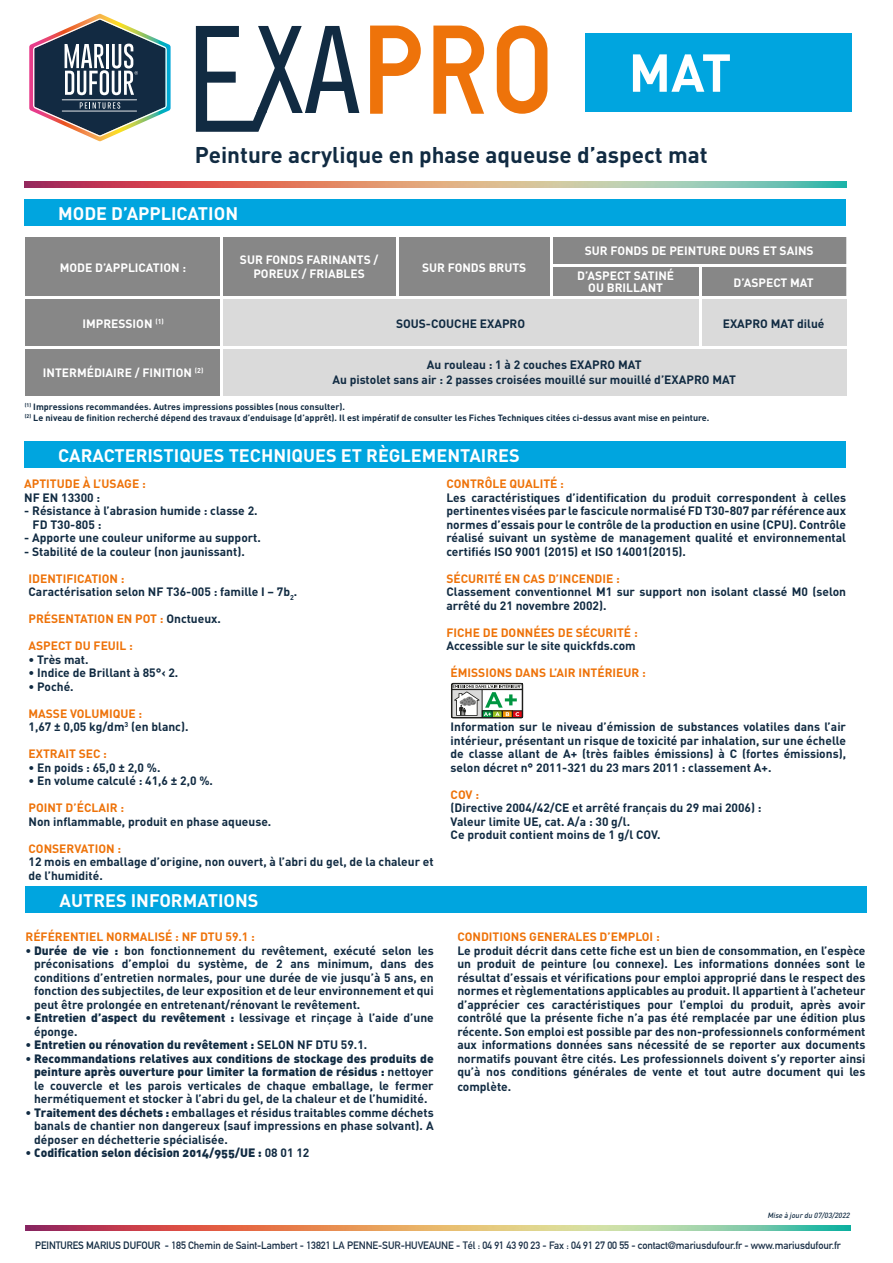
<style>
.page{position:relative;width:893px;height:1263px;background:#fff}
.page>*{position:absolute;margin:0;border:0;box-sizing:border-box;transform-origin:0 0}
.t1{font:700 52.5px "DIN";color:#fff}
.t2{font:700 22.5px "DIN";color:#112b42}
.t3{font:700 18px "DIN";color:#fff}
.t4{font:700 12px/13.5px "DIN";color:#112b42}
.t5{font:700 12px "DIN";color:#ee730a}
.t6{font:700 12px/14.4px "DIN";color:#fff;text-align:center}
.t7{font:900 12px "DIN";color:#112b42}
.t8{font:12px "DIN Black Alternate";color:#112b42}
.t9{font:700 10.5px "DIN Alternate";letter-spacing:-.01em;color:#1b3047}
.t10{font:700 9px/10.8px "DIN";color:#112b42}
.t11{font:italic 500 7.5px "DIN";color:#112b42;scale:.95 1}
.s1{color:#ee730a}
.s2{color:#112b42}
.s3{font-weight:900}
.s4{font-weight:700}
.s5{font-family:"DIN";font-weight:700}
</style>
<div class="page">
<svg style="left:29px;top:14px;width:142px;height:127px"></svg>
<svg style="left:196px;top:26px;width:163px;height:106px"></svg>
<svg style="left:370px;top:26px;width:177px;height:88px"></svg>
<div style="left:585px;top:33px;width:266px;height:79px;background:#00a5df"></div>
<img style="left:24px;top:181px;width:822px;height:7px">
<div style="left:26px;top:237px;width:820px;height:158px;background:#dadada"></div>
<div style="left:26px;top:237px;width:820px;height:60px;background:#878787"></div>
<div style="left:25px;top:297px;width:196px;height:99px;background:#878787"></div>
<hr style="left:21px;top:297px;width:830px;height:2px;background:#fff">
<hr style="left:21px;top:346px;width:830px;height:2px;background:#fff">
<hr style="left:551px;top:264px;width:298px;height:3px;background:#fff">
<hr style="left:220px;top:230px;width:2px;height:172px;background:#fff">
<hr style="left:396px;top:229px;width:2px;height:69px;background:#fff">
<hr style="left:550px;top:229px;width:2px;height:69px;background:#fff">
<hr style="left:699px;top:266px;width:2px;height:81px;background:#fff">
<div style="left:24px;top:199px;width:822px;height:26px;background:#00a5df"></div>
<div style="left:24px;top:441px;width:822px;height:26px;background:#00a5df"></div>
<svg style="left:451px;top:683px;width:72px;height:35px"></svg>
<div style="left:26px;top:886px;width:841px;height:26px;background:#00a5df"></div>
<img style="left:26px;top:1225px;width:824px;height:5px">
<h1 class="t1" style="left:629px;top:38px;width:104px">MAT</h1>
<h2 class="t2" style="left:195px;top:140px;width:514px">Peinture acrylique en phase aqueuse d’aspect mat</h2>
<h3 class="t3" style="left:58px;top:201px;width:181px">MODE D’APPLICATION</h3>
<p class="t6" style="left:60px;top:260px;width:128px">MODE D’APPLICATION :</p>
<p class="t6" style="left:240px;top:252px;width:140px">SUR FONDS FARINANTS /<br>POREUX / FRIABLES</p>
<p class="t6" style="left:422px;top:260px;width:106px">SUR FONDS BRUTS</p>
<p class="t6" style="left:585px;top:243px;width:230px">SUR FONDS DE PEINTURE DURS ET SAINS</p>
<p class="t6" style="left:577px;top:269px;width:98px;line-height:12px">D’ASPECT SATINÉ<br>OU BRILLANT</p>
<p class="t6" style="left:734px;top:275px;width:82px">D’ASPECT MAT</p>
<p class="t6" style="left:82px;top:316px;width:83px">IMPRESSION <sup>(1)</sup></p>
<p class="t6" style="left:43px;top:364px;width:162px">INTERMÉDIAIRE / FINITION <sup>(2)</sup></p>
<p class="t4" style="left:723px;top:316px;width:103px">EXAPRO MAT dilué</p>
<p class="t4" style="left:396px;top:316px;width:131px">SOUS-COUCHE EXAPRO</p>
<p class="t4" style="left:332px;top:357px;width:405px;line-height:14.4px;text-align:center">Au rouleau : 1 à 2 couches EXAPRO MAT<br>Au pistolet sans air : 2 passes croisées mouillé sur mouillé d’EXAPRO MAT</p>
<p class="t10" style="left:25px;top:401px;width:686px"><sup>(1)</sup> Impressions recommandées. Autres impressions possibles (nous consulter).<br><sup>(2)</sup> Le niveau de finition recherché dépend des travaux d’enduisage (d’apprêt). Il est impératif de consulter les Fiches Techniques citées ci-dessus avant mise en peinture.</p>
<h3 class="t3" style="left:58px;top:443px;width:463px">CARACTERISTIQUES TECHNIQUES ET RÈGLEMENTAIRES</h3>
<p class="t5" style="left:24px;top:476px;width:123px">APTITUDE À L’USAGE :</p>
<p class="t4" style="left:24px;top:490px;width:78px">NF EN 13300 :</p>
<p class="t4" style="left:33px;top:504px;width:226px;text-indent:-8px">- Résistance à l’abrasion humide : classe 2.<br>FD T30-805 :</p>
<p class="t4" style="left:24px;top:531px;width:238px">- Apporte une couleur uniforme au support.</p>
<p class="t4" style="left:24px;top:544px;width:222px">- Stabilité de la couleur (non jaunissant).</p>
<p class="t4" style="left:29px;top:571px;width:270px"><span class="s1">IDENTIFICATION :<br></span>Caractérisation selon NF T36-005 : famille I – 7b<sub>2</sub>.</p>
<p class="t5" style="left:29px;top:611px;width:194px">PRÉSENTATION EN POT : <span class="s2">Onctueux.</span></p>
<p class="t5" style="left:29px;top:638px;width:106px">ASPECT DU FEUIL :</p>
<p class="t4" style="left:29px;top:652px;width:62px">• Très mat.</p>
<p class="t4" style="left:29px;top:666px;width:151px">• Indice de Brillant à 85°‹ 2.</p>
<p class="t4" style="left:29px;top:679px;width:47px">• Poché.</p>
<p class="t4" style="left:29px;top:706px;width:161px"><span class="s1">MASSE VOLUMIQUE :<br></span>1,67 ± 0,05 kg/dm<sup>3</sup> (en blanc).</p>
<p class="t5" style="left:29px;top:746px;width:80px">EXTRAIT SEC :</p>
<p class="t4" style="left:29px;top:760px;width:133px">• En poids : 65,0 ± 2,0 %.</p>
<p class="t4" style="left:29px;top:774px;width:186px">• En volume calculé : 41,6 ± 2,0 %.</p>
<p class="t5" style="left:29px;top:800px;width:97px">POINT D’ÉCLAIR :</p>
<p class="t4" style="left:29px;top:814px;width:244px">Non inflammable, produit en phase aqueuse.</p>
<p class="t5" style="left:29px;top:840px;width:94px">CONSERVATION :</p>
<p class="t4" style="left:29px;top:855px;width:407px">12 mois en emballage d’origine, non ouvert, à l’abri du gel, de la chaleur et de l’humidité.</p>
<p class="t5" style="left:446px;top:476px;width:119px">CONTRÔLE QUALITÉ :</p>
<p class="t4" style="left:446px;top:490px;width:401px;text-align:justify">Les caractéristiques d’identification du produit correspondent à celles pertinentes visées par le fascicule normalisé FD T30-807 par référence aux normes d’essais pour le contrôle de la production en usine (CPU). Contrôle réalisé suivant un système de management qualité et environnemental certifiés ISO 9001 (2015) et ISO 14001(2015).</p>
<p class="t5" style="left:446px;top:570px;width:175px">SÉCURITÉ EN CAS D’INCENDIE :</p>
<p class="t4" style="left:446px;top:585px;width:401px">Classement conventionnel M1 sur support non isolant classé M0 (selon arrêté du 21 novembre 2002).</p>
<p class="t5" style="left:446px;top:624px;width:193px">FICHE DE DONNÉES DE SÉCURITÉ :</p>
<p class="t4" style="left:446px;top:639px;width:191px">Accessible sur le site quickfds.com</p>
<p class="t5" style="left:451px;top:665px;width:197px">ÉMISSIONS DANS L’AIR INTÉRIEUR :</p>
<p class="t4" style="left:451px;top:720px;width:397px;text-align:justify">Information sur le niveau d’émission de substances volatiles dans l’air intérieur, présentant un risque de toxicité par inhalation, sur une échelle de classe allant de A+ (très faibles émissions) à C (fortes émissions), selon décret n° 2011-321 du 23 mars 2011 : classement A+.</p>
<p class="t5" style="left:451px;top:786px;width:30px">COV :</p>
<p class="t4" style="left:451px;top:801px;width:313px">(Directive 2004/42/CE et arrêté français du 29 mai 2006) :<br>Valeur limite UE, cat. A/a : 30 g/l.<br>Ce produit contient moins de 1 g/l COV.</p>
<h3 class="t3" style="left:60px;top:888px;width:200px">AUTRES INFORMATIONS</h3>
<p class="t5" style="left:26px;top:929px;width:231px">RÉFÉRENTIEL NORMALISÉ : NF DTU 59.1 :</p>
<p class="t4" style="left:34px;top:943px;width:401px;text-align:justify;text-indent:-9px">• <span class="s3">Durée de vie :</span> bon fonctionnement du revêtement, exécuté selon les préconisations d’emploi du système, de 2 ans minimum, dans des conditions d’entretien normales, pour une durée de vie jusqu’à 5 ans, en fonction des subjectiles, de leur exposition et de leur environnement et qui peut être prolongée en entretenant/rénovant le revêtement.</p>
<p class="t4" style="left:34px;top:1011px;width:401px;text-indent:-9px">• <span class="s3">Entretien d’aspect du revêtement :</span> lessivage et rinçage à l’aide d’une éponge.</p>
<p class="t7" style="left:26px;top:1037px;width:343px"><span class="s4">•</span> Entretien ou rénovation du revêtement : <span class="s4">SELON NF DTU 59.1.</span></p>
<p class="t4" style="left:34px;top:1051px;width:401px;text-align:justify;text-indent:-9px">• <span class="s3">Recommandations relatives aux conditions de stockage des produits de peinture après ouverture pour limiter la formation de résidus :</span> nettoyer le couvercle et les parois verticales de chaque emballage, le fermer hermétiquement et stocker à l’abri du gel, de la chaleur et de l’humidité.</p>
<p class="t4" style="left:34px;top:1105px;width:401px;text-align:justify;text-indent:-9px">• <span class="s3">Traitement des déchets :</span> emballages et résidus traitables comme déchets banals de chantier non dangereux (sauf impressions en phase solvant). A déposer en déchetterie spécialisée.</p>
<p class="t8" style="left:26px;top:1145px;width:285px"><span class="s5">•</span> Codification selon décision 2014/955/UE : <span class="s5">08 01 12</span></p>
<p class="t5" style="left:457px;top:929px;width:204px">CONDITIONS GENERALES D’EMPLOI :</p>
<p class="t4" style="left:457px;top:943px;width:410px;text-align:justify">Le produit décrit dans cette fiche est un bien de consommation, en l’espèce un produit de peinture (ou connexe). Les informations données sont le résultat d’essais et vérifications pour emploi approprié dans le respect des normes et règlementations applicables au produit. Il appartient à l’acheteur d’apprécier ces caractéristiques pour l’emploi du produit, après avoir contrôlé que la présente fiche n’a pas été remplacée par une édition plus récente. Son emploi est possible par des non-professionnels conformément aux informations données sans nécessité de se reporter aux documents normatifs pouvant être cités. Les professionnels doivent s’y reporter ainsi qu’à nos conditions générales de vente et tout autre document qui les complète.</p>
<p class="t11" style="left:767px;top:1210px;width:90px">Mise à jourdu 07/03/2022</p>
<p class="t9" style="left:35px;top:1237px;width:807px"><span class="s2">PEINTURES MARIUS DUFOUR -</span> 185 Chemin de Saint-Lambert - 13821 LA PENNE-SUR-HUVEAUNE - Tél : 04 91 43 90 23 - Fax : 04 91 27 00 55 - contact@mariusdufour.fr - www.mariusdufour.fr</p>
</div>
